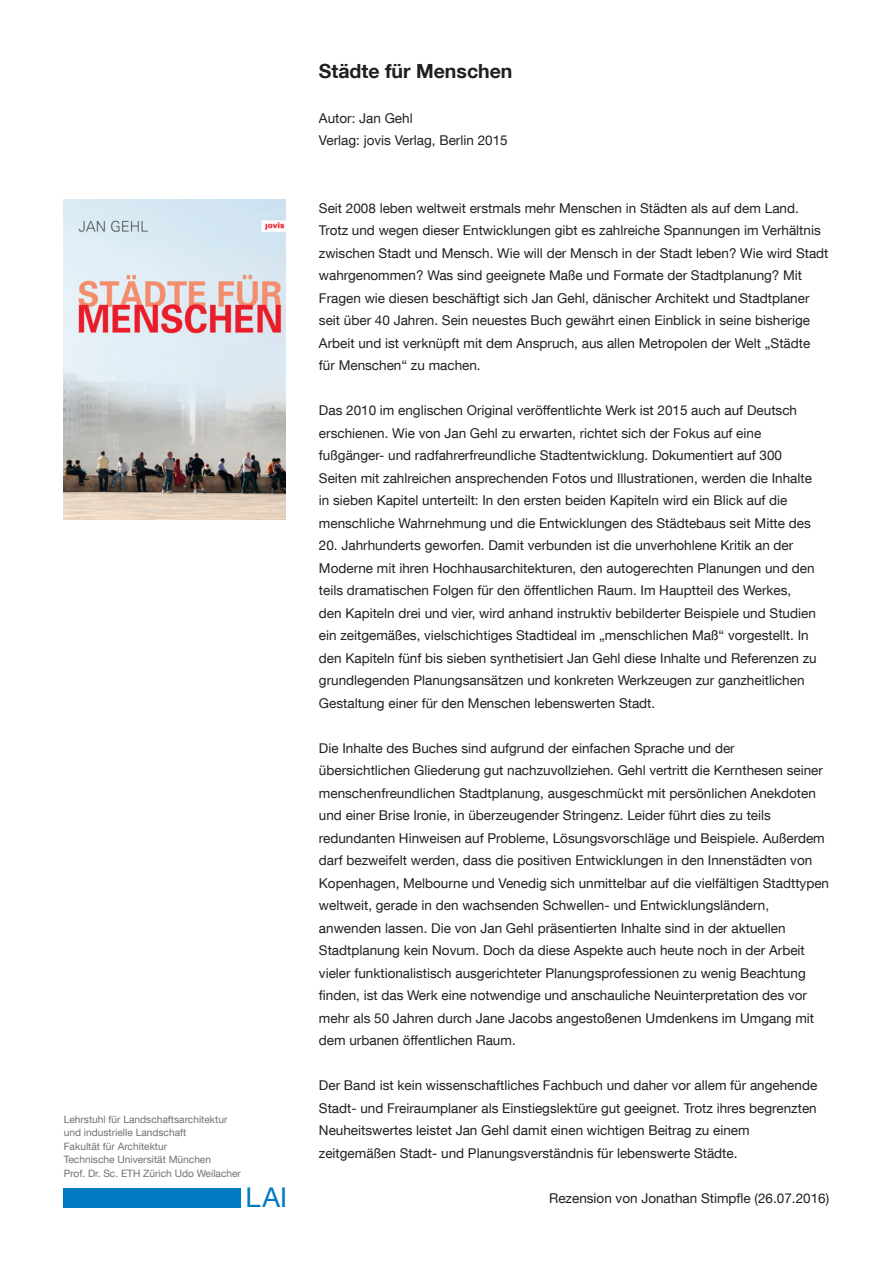
<style>
.page{position:relative;width:893px;height:1263px;background:#fff}
.page>*{position:absolute;margin:0;border:0;box-sizing:border-box;transform-origin:0 0}
.t1{font:27.3px "TUM Neue Helvetica";color:#007ac2}
.Aufzählung{font:700 19.5px "TUM Neue Helvetica";color:#231f20}
.t2{font:13.5px/22.5px "TUM Neue Helvetica";color:#231f20}
.Fusslogo{font:10.2px "TUM Neue Helvetica";color:#707172}
</style>
<div class="page">
<img style="left:64px;top:200px;width:221px;height:319px">
<div style="left:64px;top:1188px;width:177px;height:19px;background:#007ac2"></div>
<p class="Fusslogo" style="left:64px;top:1113px;width:165px">Lehrstuhl für Landschaftsarchitektur</p>
<p class="Fusslogo" style="left:64px;top:1126px;width:124px">und industrielle Landschaft</p>
<p class="Fusslogo" style="left:64px;top:1140px;width:105px">Fakultät für Architektur</p>
<p class="Fusslogo" style="left:64px;top:1153px;width:149px">Technische Universität München</p>
<p class="Fusslogo" style="left:64px;top:1167px;width:179px">Prof. Dr. Sc. ETH Zürich Udo Weilacher</p>
<p class="Aufzählung" style="left:319px;top:58px;width:195px">Städte für Menschen</p>
<p class="t2" style="left:319px;top:106px;width:95px">Autor: Jan Gehl</p>
<p class="t2" style="left:319px;top:129px;width:190px">Verlag: jovis Verlag, Berlin 2015</p>
<p class="t2" style="left:319px;top:196px;width:511px">Seit 2008 leben weltweit erstmals mehr Menschen in Städten als auf dem Land.<br>Trotz und wegen dieser Entwicklungen gibt es zahlreiche Spannungen im Verhältnis zwischen Stadt und Mensch. Wie will der Mensch in der Stadt leben? Wie wird Stadt wahrgenommen? Was sind geeignete Maße und Formate der Stadtplanung? Mit Fragen wie diesen beschäftigt sich Jan Gehl, dänischer Architekt und Stadtplaner seit über 40 Jahren. Sein neuestes Buch gewährt einen Einblick in seine bisherige Arbeit und ist verknüpft mit dem Anspruch, aus allen Metropolen der Welt „Städte für Menschen“ zu machen.</p>
<p class="t2" style="left:319px;top:399px;width:495px">Das 2010 im englischen Original veröffentlichte Werk ist 2015 auch auf Deutsch erschienen. Wie von Jan Gehl zu erwarten, richtet sich der Fokus auf eine fußgänger- und radfahrerfreundliche Stadtentwicklung. Dokumentiert auf 300<br>Seiten mit zahlreichen ansprechenden Fotos und Illustrationen, werden die Inhalte in sieben Kapitel unterteilt: In den ersten beiden Kapiteln wird ein Blick auf die menschliche Wahrnehmung und die Entwicklungen des Städtebaus seit Mitte des</p>
<p class="t2" style="left:319px;top:534px;width:499px">20. Jahrhunderts geworfen. Damit verbunden ist die unverhohlene Kritik an der Moderne mit ihren Hochhausarchitekturen, den autogerechten Planungen und den teils dramatischen Folgen für den öffentlichen Raum. Im Hauptteil des Werkes, den Kapiteln drei und vier, wird anhand instruktiv bebilderter Beispiele und Studien ein zeitgemäßes, vielschichtiges Stadtideal im „menschlichen Maß“ vorgestellt. In den Kapiteln fünf bis sieben synthetisiert Jan Gehl diese Inhalte und Referenzen zu grundlegenden Planungsansätzen und konkreten Werkzeugen zur ganzheitlichen Gestaltung einer für den Menschen lebenswerten Stadt.</p>
<p class="t2" style="left:319px;top:736px;width:512px">Die Inhalte des Buches sind aufgrund der einfachen Sprache und der übersichtlichen Gliederung gut nachzuvollziehen. Gehl vertritt die Kernthesen seiner menschenfreundlichen Stadtplanung, ausgeschmückt mit persönlichen Anekdoten und einer Brise Ironie, in überzeugender Stringenz. Leider führt dies zu teils redundanten Hinweisen auf Probleme, Lösungsvorschläge und Beispiele. Außerdem darf bezweifelt werden, dass die positiven Entwicklungen in den Innenstädten von Kopenhagen, Melbourne und Venedig sich unmittelbar auf die vielfältigen Stadttypen weltweit, gerade in den wachsenden Schwellen- und Entwicklungsländern, anwenden lassen. Die von Jan Gehl präsentierten Inhalte sind in der aktuellen Stadtplanung kein Novum. Doch da diese Aspekte auch heute noch in der Arbeit vieler funktionalistisch ausgerichteter Planungsprofessionen zu wenig Beachtung finden, ist das Werk eine notwendige und anschauliche Neuinterpretation des vor mehr als 50 Jahren durch Jane Jacobs angestoßenen Umdenkens im Umgang mit dem urbanen öffentlichen Raum.</p>
<p class="t2" style="left:319px;top:1074px;width:500px">Der Band ist kein wissenschaftliches Fachbuch und daher vor allem für angehende Stadt- und Freiraumplaner als Einstiegslektüre gut geeignet. Trotz ihres begrenzten Neuheitswertes leistet Jan Gehl damit einen wichtigen Beitrag zu einem zeitgemäßen Stadt- und Planungsverständnis für lebenswerte Städte.</p>
<p class="t1" style="left:246px;top:1180px;width:43px">LAI</p>
<p class="t2" style="left:549px;top:1186px;width:282px">Rezension von Jonathan Stimpfle (26.07.2016)</p>
</div>
